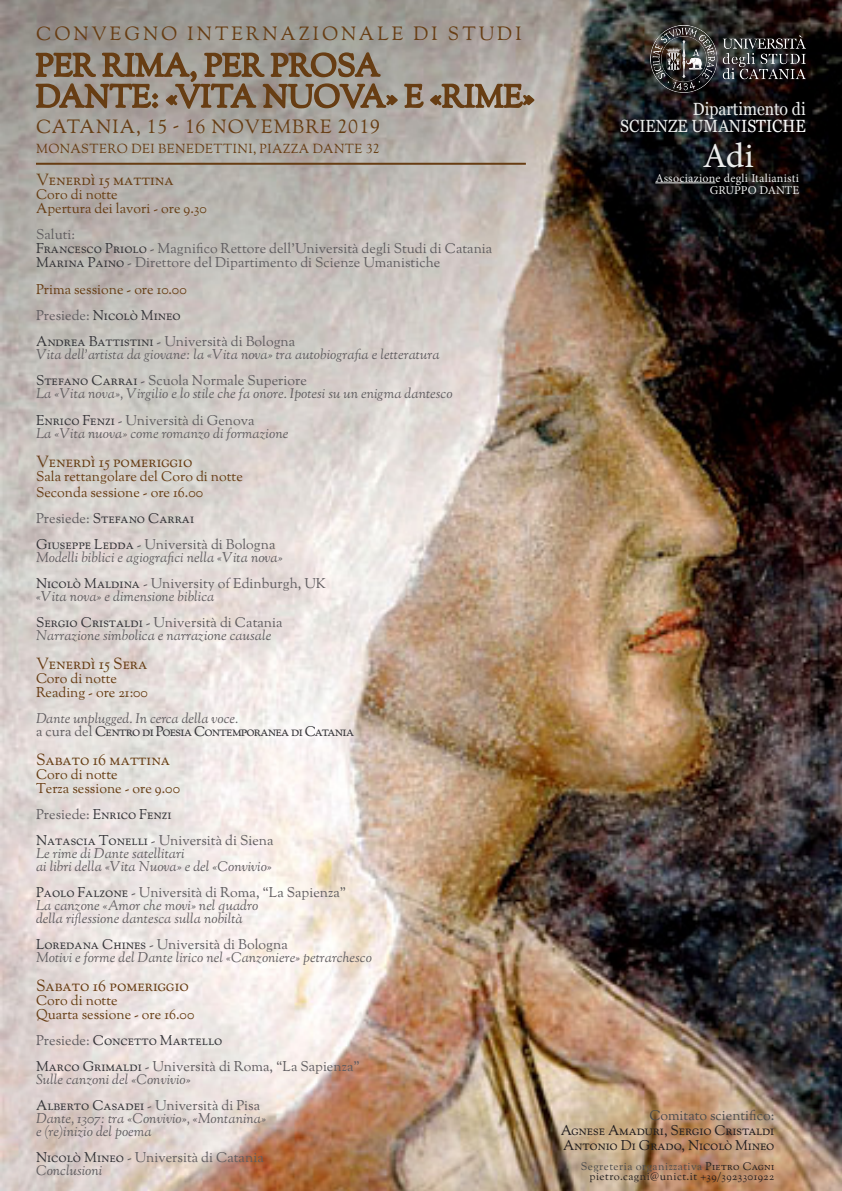
<style>
.page{position:relative;width:842px;height:1191px;background:#fff}
.page>*{position:absolute;margin:0;border:0;box-sizing:border-box;transform-origin:0 0}
.t1{font:35px "Minion Pro";color:#eceeed}
.t2{font:31px "OFL Goudy St M";letter-spacing:.01em;color:#673d13}
.t3{font:19px "OFL Goudy St M";letter-spacing:.145em;color:#673d13}
.t4{font:19px "OFL Goudy St M";letter-spacing:.05em;color:#673d13}
.t5{font:17.6px "Georgia";color:#eceeed;scale:.9 1}
.t6{font:16px "OFL Goudy St M";color:#673d13}
.t7{font:italic 14px "OFL Goudy St M";color:#605d60}
.t8{font:14px "OFL Goudy St M";color:#605d60}
.t9{font:14px "OFL Goudy St M";color:#673d13}
.t10{font:14px "OFL Goudy St M";color:#343438}
.t11{font:14px "OFL Goudy St M";letter-spacing:-.015em;color:#231f20}
.t12{font:14px "OFL Goudy St M";letter-spacing:-.05em;color:#343438}
.t13{font:14px "OFL Goudy St M";letter-spacing:-.005em;color:#4b4c4d}
.t14{font:13px "OFL Goudy St M";letter-spacing:.035em;color:#673d13}
.t15{font:12px "Minion Pro";letter-spacing:.02em;color:#eceeed}
.t16{font:12px "Minion Pro";color:#eceeed}
.t17{font:11px "OFL Goudy St M";letter-spacing:.035em;color:#231f20}
.t18{font:11px "OFL Goudy St M";letter-spacing:.04em;color:#4b4c4d}
.s1{color:#343438}
.s2{color:#605d60}
.s3{color:#fff}
.s4{color:#231f20}
</style>
<div class="page">
<img style="left:0;top:0;width:842px;height:1191px">
<svg style="left:35px;top:31px;width:500px;height:79px;background:#978b7e"></svg>
<hr style="left:36px;top:163px;width:490px;height:2px;background:#673d13">
<hr style="left:655px;top:183px;width:60px;height:1px;background:#eceeed">
<img style="left:651px;top:25px;width:155px;height:67px">
<p class="t3" style="left:36px;top:22px;width:487px">CONVEGNO INTERNAZIONALE DI STUDI</p>
<p class="t2" style="left:36px;top:46px;width:346px">PER RIMA, PER PROSA</p>
<p class="t2" style="left:36px;top:77px;width:499px">DANTE: «VITA NUOVA» E «RIME»</p>
<p class="t4" style="left:36px;top:115px;width:345px">CATANIA, 15 - 16 NOVEMBRE 2019</p>
<p class="t14" style="left:36px;top:140px;width:345px">MONASTERO DEI BENEDETTINI, PIAZZA DANTE 32</p>
<p class="t6" style="left:36px;top:170px;width:139px">Venerdì 15 mattina</p>
<p class="t9" style="left:36px;top:186px;width:83px">Coro di notte</p>
<p class="t9" style="left:36px;top:200px;width:172px">Apertura dei lavori - ore 9.30</p>
<p class="t8" style="left:36px;top:226px;width:41px">Saluti:</p>
<p class="t8" style="left:36px;top:240px;width:458px"><span class="s1">Francesco Priolo</span> - Magnifico Rettore dell’Università degli Studi di Catania</p>
<p class="t8" style="left:36px;top:254px;width:406px"><span class="s1">Marina Paino</span> - Direttore del Dipartimento di Scienze Umanistiche</p>
<p class="t9" style="left:36px;top:281px;width:152px">Prima sessione - ore 10.00</p>
<p class="t10" style="left:36px;top:307px;width:146px"><span class="s2">Presiede:</span> Nicolò Mineo</p>
<p class="t8" style="left:36px;top:333px;width:261px"><span class="s1">Andrea Battistini</span> - Università di Bologna</p>
<p class="t7" style="left:36px;top:346px;width:405px">Vita dell’artista da giovane: la «Vita nova» tra autobiografia e letteratura</p>
<p class="t8" style="left:36px;top:372px;width:272px"><span class="s1">Stefano Carrai</span> - Scuola Normale Superiore</p>
<p class="t7" style="left:36px;top:385px;width:418px">La «Vita nova», Virgilio e lo stile che fa onore. Ipotesi su un enigma dantesco</p>
<p class="t8" style="left:36px;top:411px;width:220px"><span class="s1">Enrico Fenzi</span> - Università di Genova</p>
<p class="t7" style="left:36px;top:424px;width:254px">La «Vita nuova» come romanzo di formazione</p>
<p class="t6" style="left:36px;top:451px;width:158px">Venerdì 15 pomeriggio</p>
<p class="t9" style="left:36px;top:467px;width:208px">Sala rettangolare del Coro di notte</p>
<p class="t9" style="left:36px;top:483px;width:169px">Seconda sessione - ore 16.00</p>
<p class="t10" style="left:36px;top:509px;width:160px"><span class="s2">Presiede:</span> Stefano Carrai</p>
<p class="t8" style="left:36px;top:535px;width:241px"><span class="s1">Giuseppe Ledda</span> - Università di Bologna</p>
<p class="t7" style="left:36px;top:548px;width:248px">Modelli biblici e agiografici nella «Vita nova»</p>
<p class="t8" style="left:36px;top:574px;width:291px"><span class="s1">Nicolò Maldina</span> - University of Edinburgh, UK</p>
<p class="t7" style="left:36px;top:587px;width:180px">«Vita nova» e dimensione biblica</p>
<p class="t8" style="left:36px;top:613px;width:248px"><span class="s1">Sergio Cristaldi</span> - Università di Catania</p>
<p class="t7" style="left:36px;top:626px;width:237px">Narrazione simbolica e narrazione causale</p>
<p class="t6" style="left:36px;top:653px;width:113px">Venerdì 15 Sera</p>
<p class="t9" style="left:36px;top:669px;width:83px">Coro di notte</p>
<p class="t9" style="left:36px;top:683px;width:114px">Reading - ore 21:00</p>
<p class="t7" style="left:36px;top:709px;width:204px">Dante unplugged. In cerca della voce.</p>
<p class="t12" style="left:36px;top:722px;width:320px"><span class="s2">a cura del</span> Centro di Poesia Contemporanea di Catania</p>
<p class="t6" style="left:36px;top:749px;width:136px">Sabato 16 mattina</p>
<p class="t9" style="left:36px;top:765px;width:83px">Coro di notte</p>
<p class="t9" style="left:36px;top:779px;width:146px">Terza sessione - ore 9.00</p>
<p class="t10" style="left:36px;top:805px;width:137px"><span class="s2">Presiede:</span> Enrico Fenzi</p>
<p class="t8" style="left:36px;top:831px;width:239px"><span class="s1">Natascia Tonelli</span> - Università di Siena</p>
<p class="t7" style="left:36px;top:844px;width:150px">Le rime di Dante satellitari</p>
<p class="t7" style="left:36px;top:857px;width:237px">ai libri della «Vita Nuova» e del «Convivio»</p>
<p class="t8" style="left:36px;top:883px;width:312px"><span class="s1">Paolo Falzone</span> - Università di Roma, “La Sapienza”</p>
<p class="t7" style="left:36px;top:896px;width:224px">La canzone «Amor che movi» nel quadro</p>
<p class="t7" style="left:36px;top:909px;width:208px">della riflessione dantesca sulla nobiltà</p>
<p class="t8" style="left:36px;top:935px;width:253px"><span class="s1">Loredana Chines</span> - Università di Bologna</p>
<p class="t7" style="left:36px;top:948px;width:337px">Motivi e forme del Dante lirico nel «Canzoniere» petrarchesco</p>
<p class="t6" style="left:36px;top:975px;width:154px">Sabato 16 pomeriggio</p>
<p class="t9" style="left:36px;top:991px;width:83px">Coro di notte</p>
<p class="t9" style="left:36px;top:1005px;width:160px">Quarta sessione - ore 16.00</p>
<p class="t10" style="left:36px;top:1031px;width:188px"><span class="s2">Presiede:</span> Concetto Martello</p>
<p class="t8" style="left:36px;top:1057px;width:325px"><span class="s1">Marco Grimaldi</span> - Università di Roma, “La Sapienza”</p>
<p class="t7" style="left:36px;top:1070px;width:156px">Sulle canzoni del «Convivio»</p>
<p class="t8" style="left:36px;top:1096px;width:226px"><span class="s1">Alberto Casadei</span> - Università di Pisa</p>
<p class="t7" style="left:36px;top:1109px;width:232px">Dante, 1307: tra «Convivio», «Montanina»</p>
<p class="t7" style="left:36px;top:1122px;width:117px">e (re)inizio del poema</p>
<p class="t8" style="left:36px;top:1148px;width:229px"><span class="s1">Nicolò Mineo</span> - Università di Catania</p>
<p class="t7" style="left:36px;top:1161px;width:68px">Conclusioni</p>
<p class="t5" style="left:693px;top:96px;width:127px">Dipartimento di</p>
<p class="t5" style="left:620px;top:113px;width:208px">SCIENZE UMAN<span class="s3">ISTICHE</span></p>
<p class="t1" style="left:703px;top:133px;width:53px">Adi</p>
<p class="t15" style="left:655px;top:170px;width:145px">Associazione degli Italianisti</p>
<p class="t16" style="left:710px;top:182px;width:91px">GRUPPO DANTE</p>
<p class="t13" style="left:649px;top:1106px;width:126px">Comitato scientifico:</p>
<p class="t11" style="left:561px;top:1121px;width:215px">Agnese Amaduri, Sergio Cristaldi</p>
<p class="t11" style="left:563px;top:1136px;width:213px">Antonio Di Grado, Nicolò Mineo</p>
<p class="t18" style="left:581px;top:1159px;width:195px">Segreteria organizzativa <span class="s4">Pietro Cagni</span></p>
<p class="t17" style="left:589px;top:1169px;width:186px">pietro.cagni@unict.it +39/3923301922</p>
</div>
